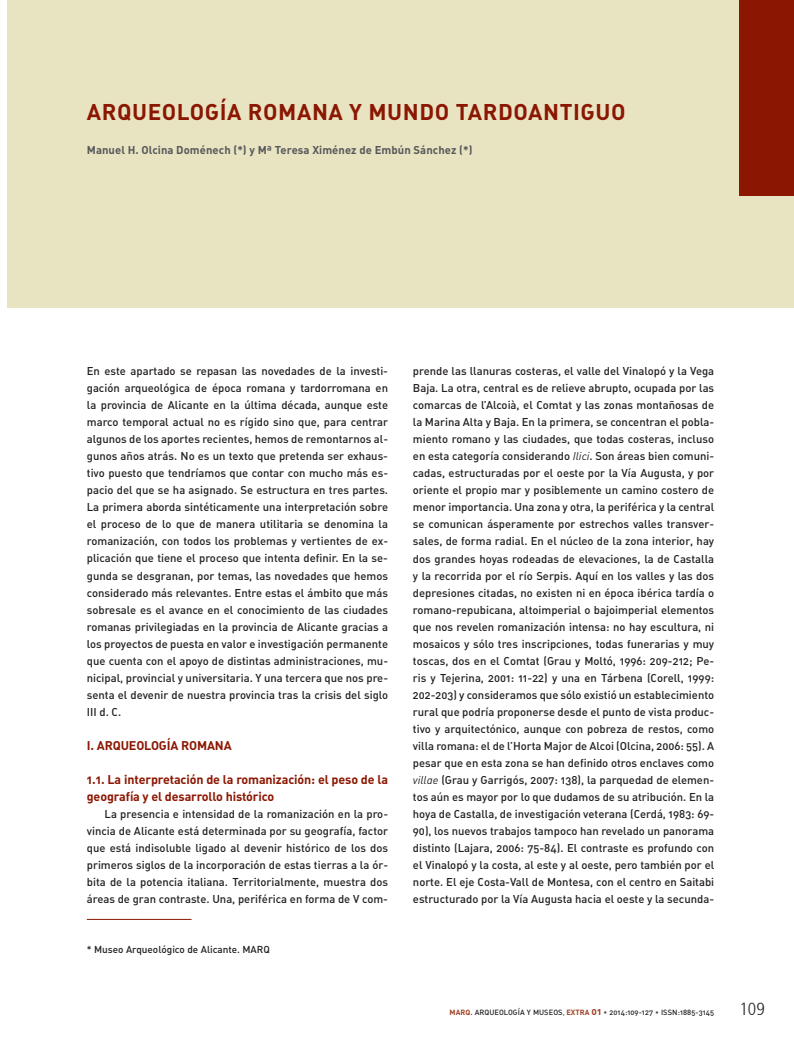
<style>
.page{position:relative;width:794px;height:1042px;background:#fff}
.page>*{position:absolute;margin:0;border:0;box-sizing:border-box;transform-origin:0 0}
.t1{font:22.5px "DIN Bold Alternate";letter-spacing:.025em;color:#8b1702}
.t2{font:300 condensed 17.5px "Frutiger 47";color:#231f20}
.t3{font:12.5px/17px "DIN Bold Alternate";letter-spacing:-.01em;color:#8b1702}
.t4{font:11.25px/17px "DIN Medium Alternate";color:#231f20;text-align:justify}
.t5{font:11.25px "DIN Bold Alternate";letter-spacing:.005em;color:#57585a}
.t6{font:10px "DIN Medium Alternate";color:#231f20}
.t7{font:7.5px "DIN Medium Alternate";letter-spacing:.005em;color:#231f20}
.s1{font-family:"DIN Regular Italic Alt"}
.s2{font-family:"DIN Bold Alternate";color:#9f4225}
.s3{color:#57585a}
.s4{font-family:"DIN Bold Alternate";font-size:10px;color:#9f4225}
</style>
<div class="page">
<div style="left:7px;top:0;width:787px;height:307px;background:#e8e4c2"></div>
<hr style="left:87px;top:919px;width:104px;height:1px;background:#8b1702">
<div style="left:739px;top:0;width:55px;height:196px;background:#8b1702"></div>
<h1 class="t1" style="left:87px;top:97px;width:540px">ARQUEOLOGÍA ROMANA Y MUNDO TARDOANTIGUO</h1>
<p class="t5" style="left:87px;top:143px;width:387px">Manuel H. Olcina Doménech (*) y Mª Teresa Ximénez de Embún Sánchez (*)</p>
<p class="t4" style="left:87px;top:362px;width:303px">En este apartado se repasan las novedades de la investi&shy;gación arqueológica de época romana y tardorromana en la provincia de Alicante en la última década, aunque este marco temporal actual no es rígido sino que, para centrar algunos de los aportes recientes, hemos de remontarnos al&shy;gunos años atrás. No es un texto que pretenda ser exhaus&shy;tivo puesto que tendríamos que contar con mucho más es&shy;pacio del que se ha asignado. Se estructura en tres partes.<br>La primera aborda sintéticamente una interpretación sobre el proceso de lo que de manera utilitaria se denomina la romanización, con todos los problemas y vertientes de ex&shy;plicación que tiene el proceso que intenta definir. En la se&shy;gunda se desgranan, por temas, las novedades que hemos considerado más relevantes. Entre estas el ámbito que más sobresale es el avance en el conocimiento de las ciudades romanas privilegiadas en la provincia de Alicante gracias a los proyectos de puesta en valor e investigación permanente que cuenta con el apoyo de distintas administraciones, mu&shy;nicipal, provincial y universitaria. Y una tercera que nos pre&shy;senta el devenir de nuestra provincia tras la crisis del siglo III d. C.</p>
<p class="t3" style="left:87px;top:736px;width:146px">I. ARQUEOLOGÍA ROMANA</p>
<p class="t3" style="left:87px;top:770px;width:303px">1.1. La interpretación de la romanización: el peso de la geografía y el desarrollo histórico</p>
<p class="t4" style="left:87px;top:805px;width:303px;text-indent:18px">La presencia e intensidad de la romanización en la pro&shy;vincia de Alicante está determinada por su geografía, factor que está indisoluble ligado al devenir histórico de los dos primeros siglos de la incorporación de estas tierras a la ór&shy;bita de la potencia italiana. Territorialmente, muestra dos áreas de gran contraste. Una, periférica en forma de V com-</p>
<p class="t6" style="left:87px;top:943px;width:185px">* Museo Arqueológico de Alicante. MARQ</p>
<p class="t4" style="left:413px;top:362px;width:303px">prende las llanuras costeras, el valle del Vinalopó y la Vega Baja. La otra, central es de relieve abrupto, ocupada por las comarcas de l’Alcoià, el Comtat y las zonas montañosas de la Marina Alta y Baja. En la primera, se concentran el pobla&shy;miento romano y las ciudades, que todas costeras, incluso en esta categoría considerando <span class="s1">Ilici</span>. Son áreas bien comuni&shy;cadas, estructuradas por el oeste por la Vía Augusta, y por oriente el propio mar y posiblemente un camino costero de menor importancia. Una zona y otra, la periférica y la central se comunican ásperamente por estrechos valles transver&shy;sales, de forma radial. En el núcleo de la zona interior, hay dos grandes hoyas rodeadas de elevaciones, la de Castalla y la recorrida por el río Serpis. Aquí en los valles y las dos depresiones citadas, no existen ni en época ibérica tardía o romano-repubicana, altoimperial o bajoimperial elementos que nos revelen romanización intensa: no hay escultura, ni mosaicos y sólo tres inscripciones, todas funerarias y muy toscas, dos en el Comtat (Grau y Moltó, 1996: 209-212; Pe&shy;ris y Tejerina, 2001: 11-22) y una en Tárbena (Corell, 1999:<br>202-203) y consideramos que sólo existió un establecimiento rural que podría proponerse desde el punto de vista produc&shy;tivo y arquitectónico, aunque con pobreza de restos, como villa romana: el de l’Horta Major de Alcoi (Olcina, 2006: 55). A pesar que en esta zona se han definido otros enclaves como <span class="s1">villae</span> (Grau y Garrigós, 2007: 138), la parquedad de elemen&shy;tos aún es mayor por lo que dudamos de su atribución. En la hoya de Castalla, de investigación veterana (Cerdá, 1983: 69- 90), los nuevos trabajos tampoco han revelado un panorama distinto (Lajara, 2006: 75-84). El contraste es profundo con el Vinalopó y la costa, al este y al oeste, pero también por el norte. El eje Costa-Vall de Montesa, con el centro en Saitabi estructurado por la Vía Augusta hacia el oeste y la secunda-</p>
<p class="t7" style="left:449px;top:1007px;width:266px"><span class="s2">MARQ.</span> ARQUEOLOGÍA Y MUSEOS<span class="s3">,</span> <span class="s2">EXTRA</span> <span class="s4">01</span> <span class="s3">•</span> 2014:109-127 <span class="s3">•</span> ISSN:1885-3145</p>
<h2 class="t2" style="left:739px;top:999px;width:27px">109</h2>
</div>
